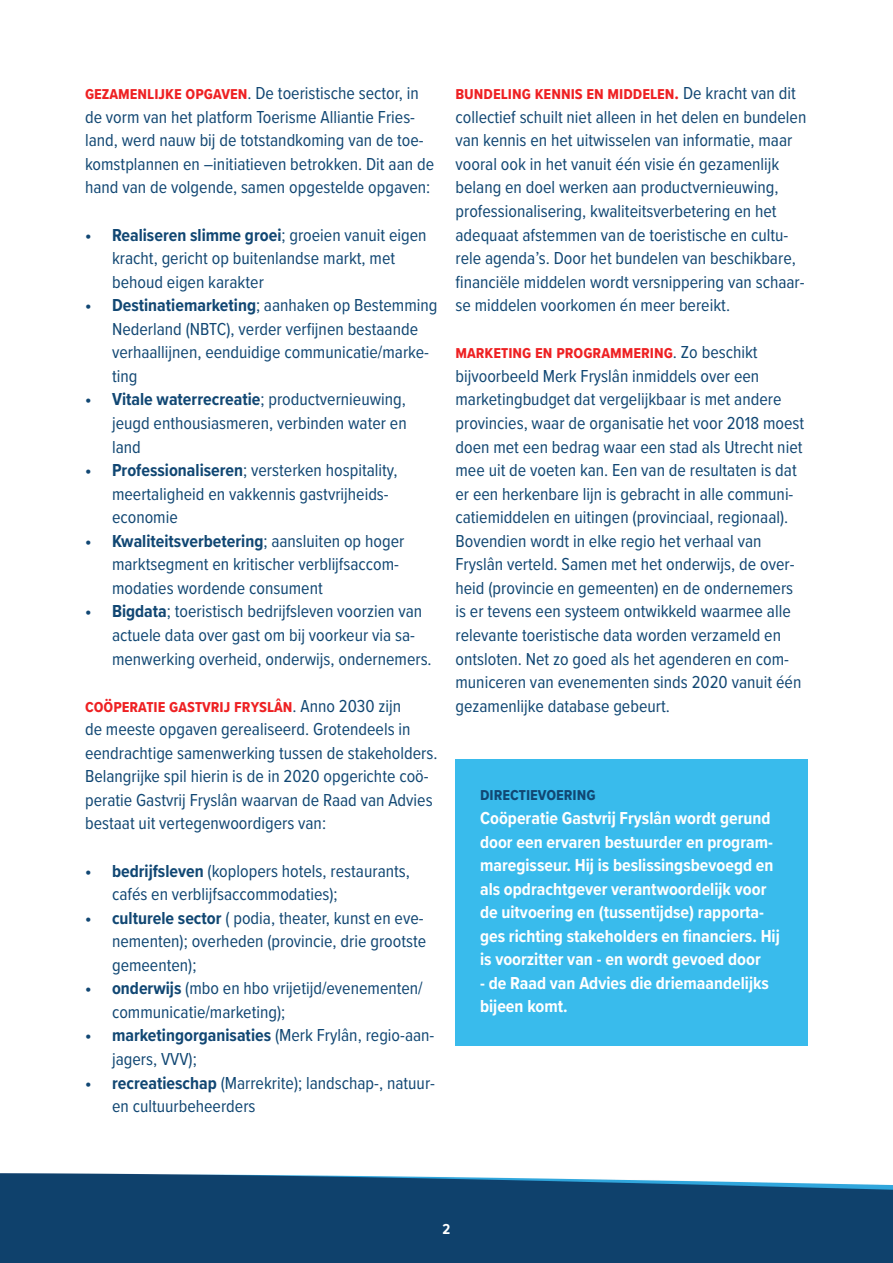
<style>
.page{position:relative;width:893px;height:1263px;background:#fff}
.page>*{position:absolute;margin:0;border:0;box-sizing:border-box;transform-origin:0 0}
.t1{font:18px/23.5px "Proxima Nova Cond";color:#114773}
.Kader{font:700 18px/23.5px "Proxima Nova Cond";color:#fff}
.Kader-2{font:700 18px "Proxima Nova Cond";color:#114773}
.t2{font:700 15px "Proxima Nova Cond";color:#fff}
.s1{font-weight:700;color:#ee2123}
.s2{font-weight:700}
</style>
<div class="page">
<img style="left:0;top:1173px;width:893px;height:90px">
<div style="left:455px;top:760px;width:353px;height:286px;background:#39bbec"></div>
<p class="t1" style="left:85px;top:81px;width:351px"><span class="s1">Gezamenlijke opgaven</span>. De toeristische sector, in de vorm van het platform Toerisme Alliantie Fries&shy;land, werd nauw bij de totstandkoming van de toe&shy;komstplannen en –initiatieven betrokken. Dit aan de hand van de volgende, samen opgestelde opgaven:</p>
<p class="t1" style="left:112px;top:222px;width:316px;text-indent:-27px"><span class="s2">• Realiseren slimme groei</span>; groeien vanuit eigen kracht, gericht op buitenlandse markt, met behoud eigen karakter</p>
<p class="t1" style="left:112px;top:293px;width:327px;text-indent:-27px"><span class="s2">• Destinatiemarketing</span>; aanhaken op Bestemming Nederland (NBTC), verder verfijnen bestaande verhaallijnen, eenduidige communicatie/marke&shy;ting</p>
<p class="t1" style="left:112px;top:387px;width:296px;text-align:justify;text-indent:-27px"><span class="s2">• Vitale waterrecreatie</span>; productvernieuwing, jeugd enthousiasmeren, verbinden water en land</p>
<p class="t1" style="left:112px;top:458px;width:287px;text-indent:-27px"><span class="s2">• Professionaliseren</span>; versterken hospitality, meertaligheid en vakkennis gastvrijheids&shy;economie</p>
<p class="t1" style="left:112px;top:528px;width:294px;text-indent:-27px"><span class="s2">• Kwaliteitsverbetering</span>; aansluiten op hoger marktsegment en kritischer verblijfsaccom&shy;modaties wordende consument</p>
<p class="t1" style="left:112px;top:599px;width:321px;text-indent:-27px"><span class="s2">• Bigdata</span>; toeristisch bedrijfsleven voorzien van actuele data over gast om bij voorkeur via sa&shy;menwerking overheid, onderwijs, ondernemers.</p>
<p class="t1" style="left:85px;top:693px;width:354px"><span class="s1">Coöperatie Gastvrij Fryslân</span>. Anno 2030 zijn<br>de meeste opgaven gerealiseerd. Grotendeels in eendrachtige samenwerking tussen de stakeholders.<br>Belangrijke spil hierin is de in 2020 opgerichte coö&shy;peratie Gastvrij Fryslân waarvan de Raad van Advies bestaat uit vertegenwoordigers van:</p>
<p class="t1" style="left:112px;top:858px;width:299px;text-indent:-27px"><span class="s2">• bedrijfsleven</span> (koplopers hotels, restaurants, cafés en verblijfsaccommodaties);</p>
<p class="t1" style="left:112px;top:905px;width:316px;text-indent:-27px"><span class="s2">• culturele sector</span> ( podia, theater, kunst en eve&shy;nementen); overheden (provincie, drie grootste gemeenten);</p>
<p class="t1" style="left:112px;top:976px;width:312px;text-indent:-27px"><span class="s2">• onderwijs</span> (mbo en hbo vrijetijd/evenementen/ communicatie/marketing);</p>
<p class="t1" style="left:112px;top:1023px;width:324px;text-indent:-27px"><span class="s2">• marketingorganisaties</span> (Merk Frylân, regio-aan&shy;jagers, VVV);</p>
<p class="t1" style="left:112px;top:1070px;width:324px;text-indent:-27px"><span class="s2">• recreatieschap</span> (Marrekrite); landschap-, natuur&shy;en cultuurbeheerders</p>
<p class="t1" style="left:455px;top:81px;width:352px"><span class="s1">Bundeling kennis en middelen.</span> De kracht van dit collectief schuilt niet alleen in het delen en bundelen van kennis en het uitwisselen van informatie, maar vooral ook in het vanuit één visie én gezamenlijk belang en doel werken aan productvernieuwing, professionalisering, kwaliteitsverbetering en het adequaat afstemmen van de toeristische en cultu&shy;rele agenda’s. Door het bundelen van beschikbare, financiële middelen wordt versnippering van schaar&shy;se middelen voorkomen én meer bereikt.</p>
<p class="t1" style="left:455px;top:340px;width:350px"><span class="s1">Marketing en programmering</span>. Zo beschikt bijvoorbeeld Merk Fryslân inmiddels over een marketingbudget dat vergelijkbaar is met andere provincies, waar de organisatie het voor 2018 moest doen met een bedrag waar een stad als Utrecht niet mee uit de voeten kan. Een van de resultaten is dat er een herkenbare lijn is gebracht in alle communi&shy;catiemiddelen en uitingen (provinciaal, regionaal).<br>Bovendien wordt in elke regio het verhaal van Fryslân verteld. Samen met het onderwijs, de over&shy;heid (provincie en gemeenten) en de ondernemers is er tevens een systeem ontwikkeld waarmee alle relevante toeristische data worden verzameld en ontsloten. Net zo goed als het agenderen en com&shy;municeren van evenementen sinds 2020 vanuit één gezamenlijke database gebeurt.</p>
<p class="Kader-2" style="left:480px;top:781px;width:117px">Directievoering</p>
<p class="Kader" style="left:480px;top:806px;width:302px">Coöperatie Gastvrij Fryslân wordt gerund door een ervaren bestuurder en program&shy;maregisseur. Hij is beslissingsbevoegd en als opdrachtgever verantwoordelijk voor de uitvoering en (tussentijdse) rapporta&shy;ges richting stakeholders en financiers. Hij is voorzitter van - en wordt gevoed door</p>
<p class="Kader" style="left:480px;top:971px;width:290px">- de Raad van Advies die driemaandelijks bijeen komt.</p>
<p class="t2" style="left:443px;top:1218px;width:9px">2</p>
</div>
